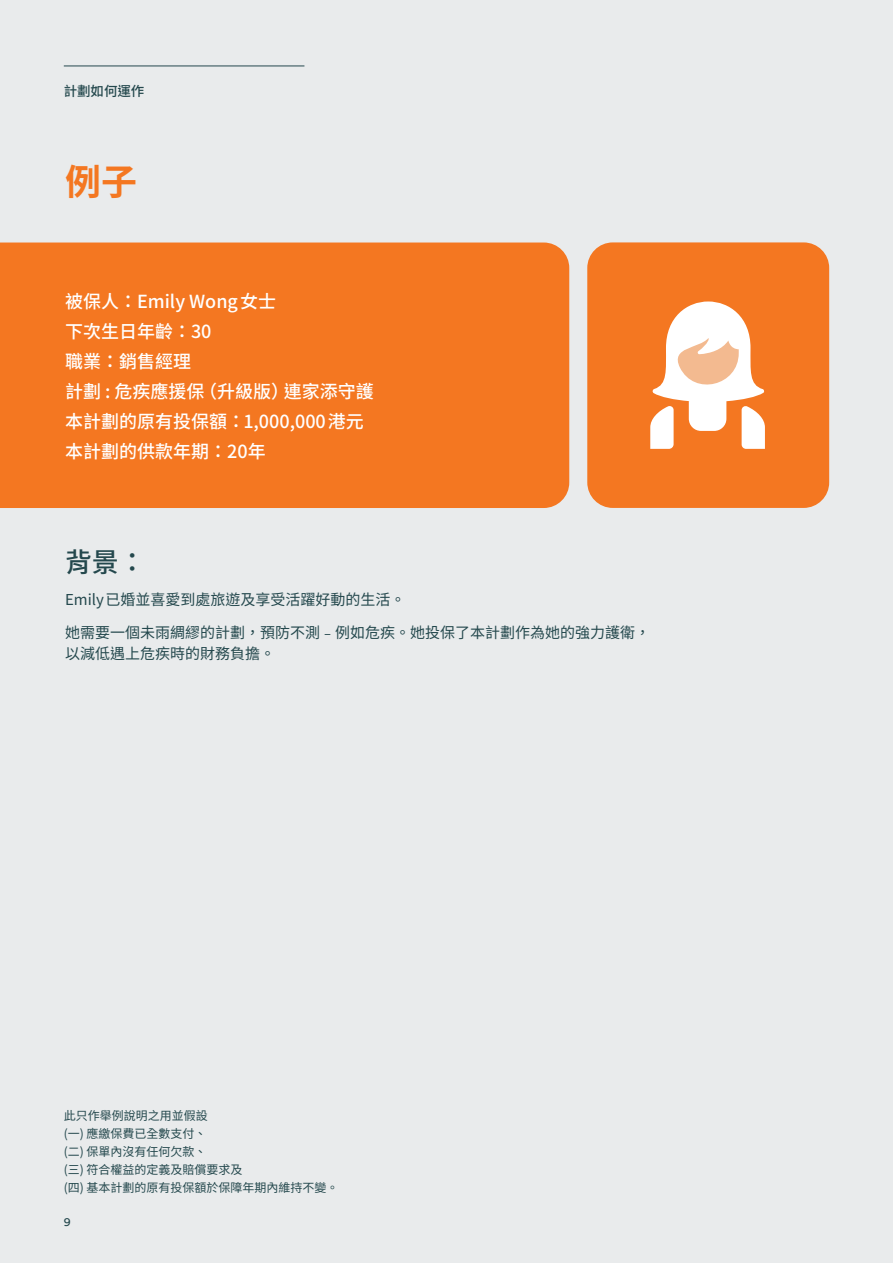
<style>
.page{position:relative;width:893px;height:1263px;background:#e9ebec}
.page>*{position:absolute;margin:0;border:0;box-sizing:border-box;transform-origin:0 0}
.t1{font:700 36px "Noto Sans CJ Ktc";color:#f47721}
.t2{font:500 27px "Noto Sans CJ Ktc";color:#24484d}
.t3{font:500 18px/30px "Noto Sans CJ Ktc";color:#fff}
.t4{font:15px/21px "Noto Sans CJ Ktc";color:#24484d}
.t5{font:500 13.5px "Noto Sans CJ Ktc";letter-spacing:-.005em;color:#24484d}
.t6{font:12px/18px "Noto Sans CJ Ktc";color:#24484d}
.t7{font:12px "FWD Circular";color:#24484d}
</style>
<div class="page">
<hr style="left:64px;top:66px;width:240px;height:1px;background:#24484d">
<div style="left:0;top:242px;width:569px;height:266px;background:#f47721"></div>
<div style="left:587px;top:242px;width:242px;height:266px;background:#f47721;border-radius:26px"></div>
<svg style="left:650px;top:301px;width:115px;height:148px"></svg>
<p class="t5" style="left:64px;top:83px;width:82px">計劃如何運作</p>
<h1 class="t1" style="left:65px;top:161px;width:74px">例子</h1>
<p class="t3" style="left:65px;top:286px;width:310px">被保人：Emily Wong女士<br>下次生日年齡：30<br>職業：銷售經理<br>計劃 : 危疾應援保（升級版）連家添守護本計劃的原有投保額： 1,000,000港元本計劃的供款年期：20年</p>
<h2 class="t2" style="left:65px;top:547px;width:82px">背景：</h2>
<p class="t4" style="left:65px;top:590px;width:342px">Emily已婚並喜愛到處旅遊及享受活躍好動的生活。</p>
<p class="t4" style="left:65px;top:623px;width:587px">她需要一個未雨綢繆的計劃，預防不測﹣例如危疾。她投保了本計劃作為她的強力護衛，以減低遇上危疾時的財務負擔。</p>
<p class="t6" style="left:64px;top:1107px;width:276px">此只作舉例說明之用並假設<br>(一) 應繳保費已全數支付、<br>(二) 保單內沒有任何欠款、<br>(三) 符合權益的定義及賠償要求及<br>(四) 基本計劃的原有投保額於保障年期內維持不變。</p>
<p class="t7" style="left:64px;top:1214px;width:8px">9</p>
</div>
